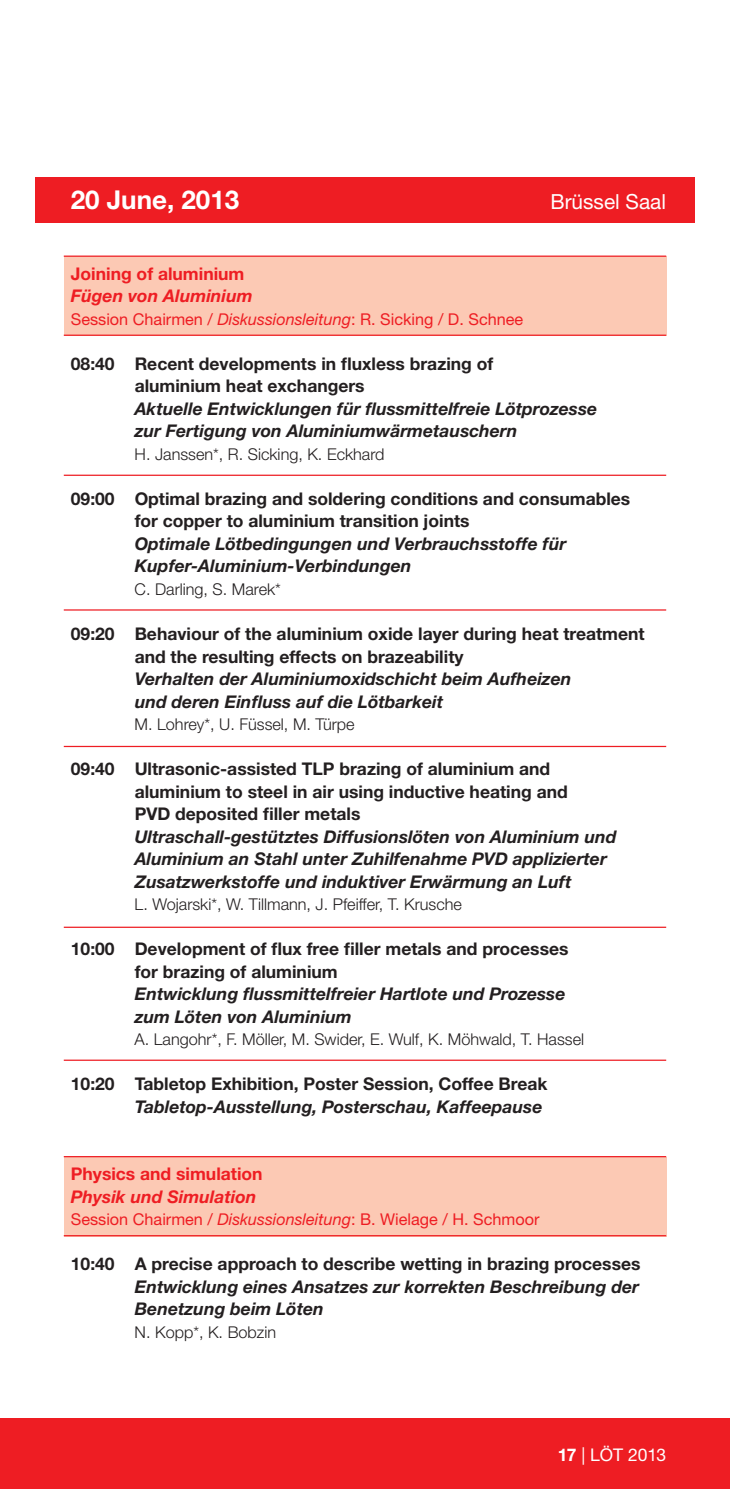
<style>
.page{position:relative;width:730px;height:1489px;background:#fff}
.page>*{position:absolute;margin:0;border:0;box-sizing:border-box;transform-origin:0 0}
.t1{font:700 26px "Helvetica Neue LT Std";color:#fff}
.t2{font:20.75px "Helvetica Neue LT Std";color:#fff}
.t3{font:italic 700 17.5px/22.5px "Helvetica Neue LT Std";color:#231f20}
.t4{font:700 17.5px/22.5px "Helvetica Neue LT Std";color:#231f20}
.t5{font:700 17.5px "Helvetica Neue LT Std";color:#ee1d23}
.t6{font:italic 700 17.5px "Helvetica Neue LT Std";color:#ee1d23}
.t7{font:17.5px "Helvetica Neue LT Std";letter-spacing:-.005em;color:#fff}
.t8{font:300 16.25px "Helvetica Neue LT Pro";color:#231f20}
.t9{font:16.25px "Helvetica Neue LT Std";color:#ee1d23}
.s1{font-style:italic}
.s2{font-weight:700}
</style>
<div class="page">
<div style="left:64px;top:257px;width:602px;height:79px;background:#fcc9b4"></div>
<div style="left:64px;top:1157px;width:602px;height:79px;background:#fcc9b4"></div>
<hr style="left:64px;top:255px;width:602px;height:2px;background:#ee1d23">
<hr style="left:64px;top:1155px;width:602px;height:2px;background:#ee1d23">
<hr style="left:64px;top:334px;width:602px;height:2px;background:#ee1d23">
<hr style="left:64px;top:1234px;width:602px;height:2px;background:#ee1d23">
<div style="left:0;top:1417px;width:730px;height:71px;background:#ee1d23"></div>
<div style="left:35px;top:177px;width:659px;height:45px;background:#ee1d23"></div>
<hr style="left:64px;top:474px;width:602px;height:2px;background:#ee1d23">
<hr style="left:64px;top:609px;width:602px;height:1px;background:#ee1d23">
<hr style="left:64px;top:745px;width:602px;height:2px;background:#ee1d23">
<hr style="left:64px;top:926px;width:602px;height:1px;background:#ee1d23">
<hr style="left:64px;top:1059px;width:602px;height:1px;background:#ee1d23">
<h1 class="t1" style="left:71px;top:184px;width:170px">20 June, 2013</h1>
<p class="t2" style="left:550px;top:189px;width:117px">Brüssel Saal</p>
<p class="t5" style="left:71px;top:263px;width:175px">Joining of aluminium</p>
<p class="t6" style="left:71px;top:285px;width:183px">Fügen von Aluminium</p>
<p class="t9" style="left:71px;top:309px;width:454px">Session Chairmen / <span class="s1">Diskussionsleitung</span>: R. Sicking / D. Schnee</p>
<p class="t4" style="left:135px;top:352px;width:360px;text-indent:-64px">08:40 Recent developments in fluxless brazing of aluminium heat exchangers</p>
<p class="t3" style="left:135px;top:397px;width:464px">Aktuelle Entwicklungen für flussmittelfreie Lötprozesse zur Fertigung von Aluminiumwärmetauschern</p>
<p class="t8" style="left:135px;top:444px;width:251px">H. Janssen*, R. Sicking, K. Eckhard</p>
<p class="t4" style="left:135px;top:487px;width:497px;text-indent:-64px">09:00 Optimal brazing and soldering conditions and consumables for copper to aluminium transition joints</p>
<p class="t3" style="left:135px;top:532px;width:433px">Optimale Lötbedingungen und Verbrauchsstoffe für<br>Kupfer-Aluminium-Verbindungen</p>
<p class="t8" style="left:135px;top:579px;width:148px">C. Darling, S. Marek*</p>
<p class="t4" style="left:135px;top:622px;width:511px;text-indent:-64px">09:20 Behaviour of the aluminium oxide layer during heat treatment and the resulting effects on brazeability</p>
<p class="t3" style="left:135px;top:667px;width:438px">Verhalten der Aluminiumoxidschicht beim Aufheizen und deren Einfluss auf die Lötbarkeit</p>
<p class="t8" style="left:135px;top:714px;width:222px">M. Lohrey*, U. Füssel, M. Türpe</p>
<p class="t4" style="left:135px;top:757px;width:435px;text-indent:-64px">09:40 Ultrasonic-assisted TLP brazing of aluminium and aluminium to steel in air using inductive heating and<br>PVD deposited filler metals</p>
<p class="t3" style="left:135px;top:824px;width:483px">Ultraschall-gestütztes Diffusionslöten von Aluminium und<br>Aluminium an Stahl unter Zuhilfenahme PVD applizierter<br>Zusatzwerkstoffe und induktiver Erwärmung an Luft</p>
<p class="t8" style="left:135px;top:894px;width:329px">L. Wojarski*, W. Tillmann, J. Pfeiffer, T. Krusche</p>
<p class="t4" style="left:135px;top:937px;width:435px;text-indent:-64px">10:00 Development of flux free filler metals and processes for brazing of aluminium</p>
<p class="t3" style="left:135px;top:982px;width:432px">Entwicklung flussmittelfreier Hartlote und Prozesse zum Löten von Aluminium</p>
<p class="t8" style="left:135px;top:1029px;width:451px">A. Langohr*, F. Möller, M. Swider, E. Wulf, K. Möhwald, T. Hassel</p>
<p class="t4" style="left:71px;top:1072px;width:478px">10:20 Tabletop Exhibition, Poster Session, Coffee Break</p>
<p class="t3" style="left:135px;top:1094px;width:409px">Tabletop-Ausstellung, Posterschau, Kaffeepause</p>
<p class="t5" style="left:71px;top:1163px;width:193px">Physics and simulation</p>
<p class="t6" style="left:71px;top:1185px;width:187px">Physik und Simulation</p>
<p class="t9" style="left:71px;top:1209px;width:470px">Session Chairmen / <span class="s1">Diskussionsleitung</span>: B. Wielage / H. Schmoor</p>
<p class="t4" style="left:71px;top:1252px;width:571px">10:40 A precise approach to describe wetting in brazing processes</p>
<p class="t3" style="left:135px;top:1274px;width:506px">Entwicklung eines Ansatzes zur korrekten Beschreibung der<br>Benetzung beim Löten</p>
<p class="t8" style="left:135px;top:1321px;width:143px">N. Kopp*, K. Bobzin</p>
<p class="t7" style="left:558px;top:1443px;width:110px"><span class="s2">17</span> | LÖT 2013</p>
</div>
